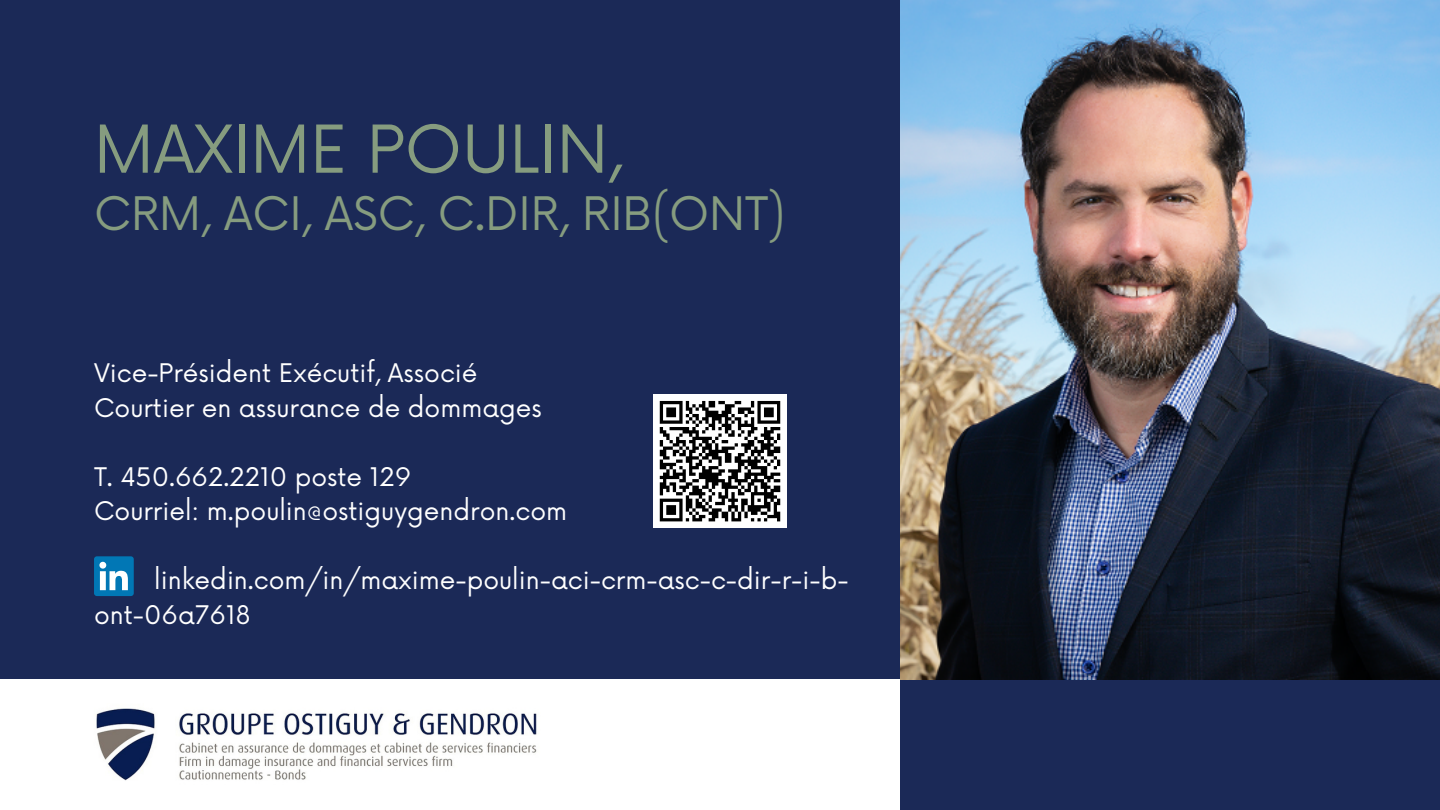
<style>
.page{position:relative;width:1440px;height:810px;background:#1b2957}
.page>*{position:absolute;margin:0;border:0;box-sizing:border-box;transform-origin:0 0}
.t1{font:64.3px "Now";color:#869c7f}
.t2{font:45px "Now";color:#869c7f}
.t3{font:25px/34.5px "Now";color:#fff}
</style>
<div class="page">
<img style="left:900px;top:0;width:540px;height:680px">
<div style="left:0;top:679px;width:900px;height:131px;background:#fff"></div>
<div style="left:94px;top:556px;width:40px;height:40px;background:#0177b5;border-radius:3px"></div>
<svg style="left:99px;top:562px;width:29px;height:28px"></svg>
<img style="left:95px;top:708px;width:442px;height:73px">
<div style="left:653px;top:394px;width:134px;height:134px;background:#fff"></div>
<svg style="left:659px;top:400px;width:122px;height:122px"></svg>
<p class="t1" style="left:94px;top:114px;width:529px">MAXIME POULIN,</p>
<p class="t2" style="left:94px;top:188px;width:693px">CRM, ACI, ASC, C.DIR, RIB(ONT)</p>
<p class="t3" style="left:94px;top:357px;width:385px">Vice-Président Exécutif, Associé</p>
<p class="t3" style="left:94px;top:392px;width:449px">Courtier en assurance de dommages</p>
<p class="t3" style="left:94px;top:461px;width:319px">T. 450.662.2210 poste 129</p>
<p class="t3" style="left:94px;top:495px;width:475px">Courriel: m.poulin@ostiguygendron.com</p>
<p class="t3" style="left:94px;top:564px;width:756px;text-indent:60px">linkedin.com/in/maxime-poulin-aci-crm-asc-c-dir-r-i-b&shy;ont-06a7618</p>
</div>
